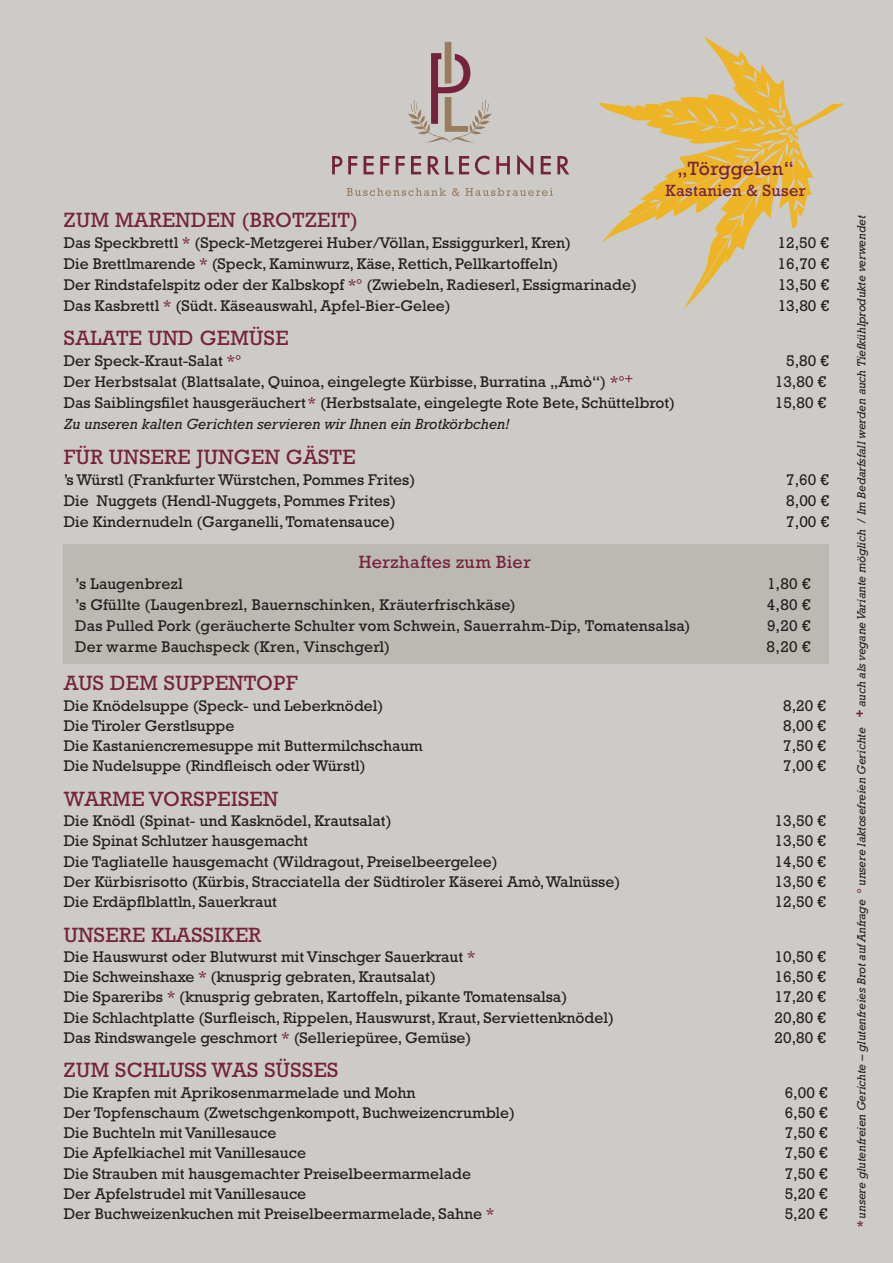
<style>
.page{position:relative;width:893px;height:1263px;background:#cdcbc8}
.page>*{position:absolute;margin:0;border:0;box-sizing:border-box;transform-origin:0 0}
.t1{font:21px "Rockwell Std";letter-spacing:.02em;color:#75223b}
.t2{font:19.5px "Rockwell Std";letter-spacing:.015em;color:#75223b}
.t3{font:18px "Rockwell Std";letter-spacing:.03em;color:#75223b}
.t4{font:16.5px "Rockwell Std";letter-spacing:.02em;color:#75223b}
.t5{font:15.75px "Rockwell Std";color:#231f20}
.t6{font:italic 15px "Rockwell Std";color:#231f20}
.t7{font:italic 12px "Rockwell Std";color:#231f20}
.s1{color:#75223b}
.s2{font-weight:700;color:#75223b}
</style>
<div class="page">
<svg style="left:332px;top:155px;width:237px;height:21px"></svg>
<svg style="left:347px;top:188px;width:206px;height:8px"></svg>
<svg style="left:408px;top:42px;width:84px;height:101px"></svg>
<div style="left:64px;top:544px;width:765px;height:119px;background:#bcb8b2"></div>
<svg style="left:599px;top:36px;width:245px;height:273px"></svg>
<p class="t2" style="left:677px;top:157px;width:118px">„Törggelen“</p>
<p class="t4" style="left:665px;top:181px;width:142px">Kastanien &amp; Suser</p>
<h1 class="t1" style="left:64px;top:208px;width:296px">ZUM MARENDEN (BROTZEIT)</h1>
<p class="t5" style="left:64px;top:233px;width:509px">Das Speckbrettl <span class="s1">*</span> (Speck-Metzgerei Huber/Völlan, Essiggurkerl, Kren)</p>
<p class="t5" style="left:778px;top:233px;width:53px">12,50 €</p>
<p class="t5" style="left:64px;top:254px;width:496px">Die Brettlmarende <span class="s1">*</span> (Speck, Kaminwurz, Käse, Rettich, Pellkartoffeln)</p>
<p class="t5" style="left:778px;top:254px;width:53px">16,70 €</p>
<p class="t5" style="left:64px;top:275px;width:575px">Der Rindstafelspitz oder der Kalbskopf <span class="s1">*°</span> (Zwiebeln, Radieserl, Essigmarinade)</p>
<p class="t5" style="left:778px;top:275px;width:53px">13,50 €</p>
<p class="t5" style="left:64px;top:296px;width:388px">Das Kasbrettl <span class="s1">*</span> (Südt. Käseauswahl, Apfel-Bier-Gelee)</p>
<p class="t5" style="left:778px;top:296px;width:53px">13,80 €</p>
<h1 class="t1" style="left:64px;top:326px;width:226px">SALATE UND GEMÜSE</h1>
<p class="t5" style="left:64px;top:352px;width:179px">Der Speck-Kraut-Salat <span class="s1">*°</span></p>
<p class="t5" style="left:786px;top:352px;width:44px">5,80 €</p>
<p class="t5" style="left:64px;top:373px;width:571px">Der Herbstsalat (Blattsalate, Quinoa, eingelegte Kürbisse, Burratina „Amò“) <span class="s1">*°</span><sup>+</sup></p>
<p class="t5" style="left:775px;top:373px;width:53px">13,80 €</p>
<p class="t5" style="left:64px;top:394px;width:613px">Das Saiblingsfilet hausgeräuchert<span class="s1">*</span> (Herbstsalate, eingelegte Rote Bete, Schüttelbrot)</p>
<p class="t5" style="left:775px;top:394px;width:53px">15,80 €</p>
<p class="t6" style="left:64px;top:416px;width:447px">Zu unseren kalten Gerichten servieren wir Ihnen ein Brotkörbchen!</p>
<h1 class="t1" style="left:64px;top:445px;width:293px">FÜR UNSERE JUNGEN GÄSTE</h1>
<p class="t5" style="left:64px;top:470px;width:353px">’s Würstl (Frankfurter Würstchen, Pommes Frites)</p>
<p class="t5" style="left:786px;top:470px;width:44px">7,60 €</p>
<p class="t5" style="left:64px;top:491px;width:334px">Die Nuggets (Hendl-Nuggets, Pommes Frites)</p>
<p class="t5" style="left:786px;top:491px;width:44px">8,00 €</p>
<p class="t5" style="left:64px;top:512px;width:333px">Die Kindernudeln (Garganelli, Tomatensauce)</p>
<p class="t5" style="left:786px;top:512px;width:44px">7,00 €</p>
<p class="t3" style="left:359px;top:552px;width:174px">Herzhaftes zum Bier</p>
<p class="t5" style="left:75px;top:575px;width:109px">’s Laugenbrezl</p>
<p class="t5" style="left:767px;top:575px;width:45px">1,80 €</p>
<p class="t5" style="left:75px;top:596px;width:442px">’s Gfüllte (Laugenbrezl, Bauernschinken, Kräuterfrischkäse)</p>
<p class="t5" style="left:767px;top:596px;width:45px">4,80 €</p>
<p class="t5" style="left:75px;top:617px;width:617px">Das Pulled Pork (geräucherte Schulter vom Schwein, Sauerrahm-Dip, Tomatensalsa)</p>
<p class="t5" style="left:767px;top:617px;width:45px">9,20 €</p>
<p class="t5" style="left:75px;top:638px;width:316px">Der warme Bauchspeck (Kren, Vinschgerl)</p>
<p class="t5" style="left:767px;top:638px;width:45px">8,20 €</p>
<h1 class="t1" style="left:64px;top:671px;width:235px">AUS DEM SUPPENTOPF</h1>
<p class="t5" style="left:64px;top:696px;width:321px">Die Knödelsuppe (Speck- und Leberknödel)</p>
<p class="t5" style="left:783px;top:696px;width:44px">8,20 €</p>
<p class="t5" style="left:64px;top:716px;width:172px">Die Tiroler Gerstlsuppe</p>
<p class="t5" style="left:783px;top:716px;width:44px">8,00 €</p>
<p class="t5" style="left:64px;top:737px;width:361px">Die Kastaniencremesuppe mit Buttermilchschaum</p>
<p class="t5" style="left:783px;top:737px;width:44px">7,50 €</p>
<p class="t5" style="left:64px;top:757px;width:303px">Die Nudelsuppe (Rindfleisch oder Würstl)</p>
<p class="t5" style="left:783px;top:757px;width:44px">7,00 €</p>
<h1 class="t1" style="left:64px;top:787px;width:216px">WARME VORSPEISEN</h1>
<p class="t5" style="left:64px;top:812px;width:329px">Die Knödl (Spinat- und Kasknödel, Krautsalat)</p>
<p class="t5" style="left:775px;top:812px;width:53px">13,50 €</p>
<p class="t5" style="left:64px;top:832px;width:246px">Die Spinat Schlutzer hausgemacht</p>
<p class="t5" style="left:775px;top:832px;width:53px">13,50 €</p>
<p class="t5" style="left:64px;top:852px;width:435px">Die Tagliatelle hausgemacht (Wildragout, Preiselbeergelee)</p>
<p class="t5" style="left:775px;top:852px;width:53px">14,50 €</p>
<p class="t5" style="left:64px;top:872px;width:558px">Der Kürbisrisotto (Kürbis, Stracciatella der Südtiroler Käserei Amò, Walnüsse)</p>
<p class="t5" style="left:775px;top:872px;width:53px">13,50 €</p>
<p class="t5" style="left:64px;top:893px;width:215px">Die Erdäpflblattln, Sauerkraut</p>
<p class="t5" style="left:775px;top:893px;width:53px">12,50 €</p>
<h1 class="t1" style="left:64px;top:922px;width:199px">UNSERE KLASSIKER</h1>
<p class="t5" style="left:64px;top:947px;width:413px">Die Hauswurst oder Blutwurst mit Vinschger Sauerkraut <span class="s1">*</span></p>
<p class="t5" style="left:775px;top:947px;width:53px">10,50 €</p>
<p class="t5" style="left:64px;top:968px;width:374px">Die Schweinshaxe <span class="s1">*</span> (knusprig gebraten, Krautsalat)</p>
<p class="t5" style="left:775px;top:968px;width:53px">16,50 €</p>
<p class="t5" style="left:64px;top:988px;width:505px">Die Spareribs <span class="s1">*</span> (knusprig gebraten, Kartoffeln, pikante Tomatensalsa)</p>
<p class="t5" style="left:775px;top:988px;width:53px">17,20 €</p>
<p class="t5" style="left:64px;top:1008px;width:552px">Die Schlachtplatte (Surfleisch, Rippelen, Hauswurst, Kraut, Serviettenknödel)</p>
<p class="t5" style="left:775px;top:1008px;width:53px">20,80 €</p>
<p class="t5" style="left:64px;top:1028px;width:409px">Das Rindswangele geschmort <span class="s1">*</span> (Selleriepüree, Gemüse)</p>
<p class="t5" style="left:775px;top:1028px;width:53px">20,80 €</p>
<h1 class="t1" style="left:64px;top:1058px;width:276px">ZUM SCHLUSS WAS SÜSSES</h1>
<p class="t5" style="left:64px;top:1083px;width:353px">Die Krapfen mit Aprikosenmarmelade und Mohn</p>
<p class="t5" style="left:785px;top:1083px;width:44px">6,00 €</p>
<p class="t5" style="left:64px;top:1103px;width:453px">Der Topfenschaum (Zwetschgenkompott, Buchweizencrumble)</p>
<p class="t5" style="left:785px;top:1103px;width:44px">6,50 €</p>
<p class="t5" style="left:64px;top:1124px;width:214px">Die Buchteln mit Vanillesauce</p>
<p class="t5" style="left:785px;top:1124px;width:44px">7,50 €</p>
<p class="t5" style="left:64px;top:1144px;width:244px">Die Apfelkiachel mit Vanillesauce</p>
<p class="t5" style="left:785px;top:1144px;width:44px">7,50 €</p>
<p class="t5" style="left:64px;top:1164px;width:409px">Die Strauben mit hausgemachter Preiselbeermarmelade</p>
<p class="t5" style="left:785px;top:1164px;width:44px">7,50 €</p>
<p class="t5" style="left:64px;top:1184px;width:244px">Der Apfelstrudel mit Vanillesauce</p>
<p class="t5" style="left:785px;top:1184px;width:44px">5,20 €</p>
<p class="t5" style="left:64px;top:1205px;width:432px">Der Buchweizenkuchen mit Preiselbeermarmelade, Sahne <span class="s1">*</span></p>
<p class="t5" style="left:785px;top:1205px;width:44px">5,20 €</p>
<p class="t7" style="left:854px;top:1228px;width:1014px;rotate:-90deg"><span class="s2">*</span> unsere glutenfreien Gerichte – glutenfreies Brot auf Anfrage <span class="s2">°</span> unsere laktosefreien Gerichte <span class="s2">+</span> auch als vegane Variante möglich / Im Bedarfsfall werden auch Tiefkühlprodukte verwendet</p>
</div>
